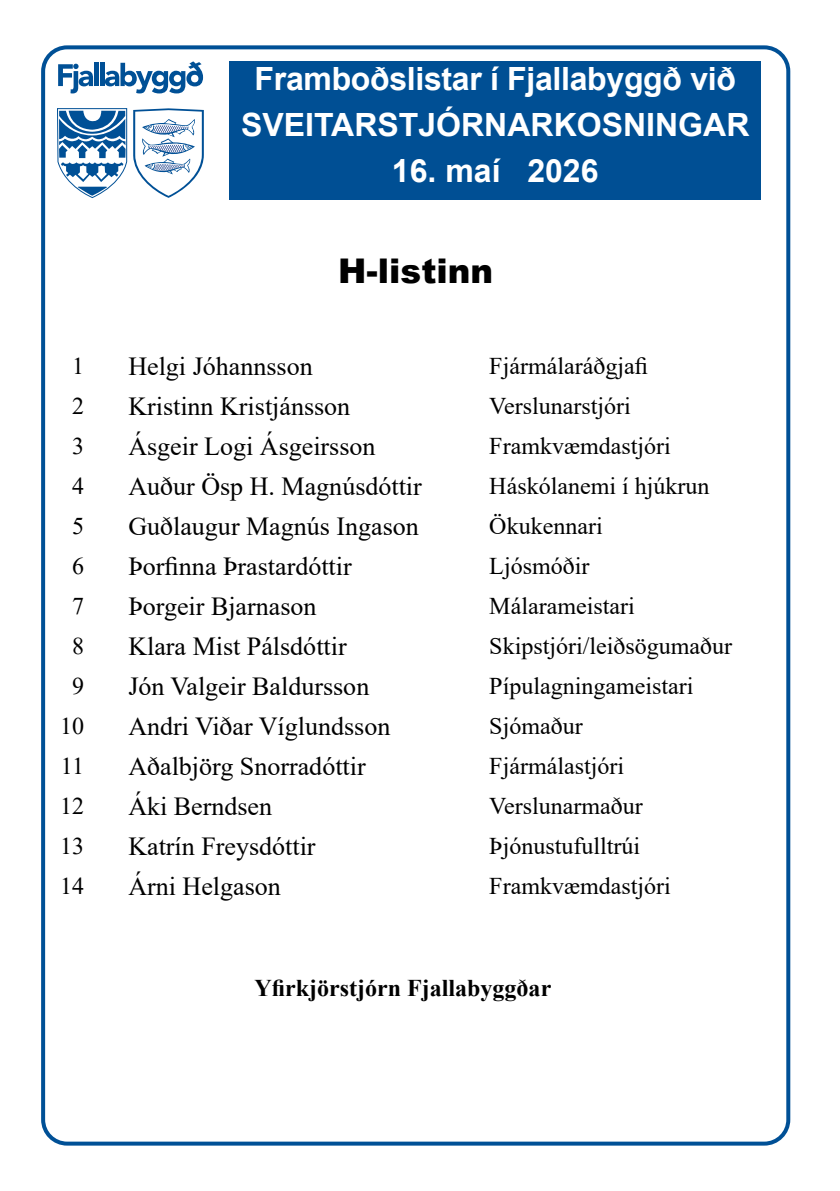
<style>
.page{position:relative;width:840px;height:1191px;background:#fff}
.page>*{position:absolute;margin:0;border:0;box-sizing:border-box;transform-origin:0 0}
.t1{font:900 34px "Arial";color:#000}
.t2{font:700 32px/46px "Arial";color:#fff;text-align:center}
.t3{font:26px/40px "Times New Roman";color:#000}
.t4{font:24px/40px "Times New Roman";color:#000;text-align:center}
.t5{font:700 24px "Times New Roman";color:#000}
</style>
<div class="page">
<div style="left:41px;top:45px;width:748px;height:1100px;border:4px solid #005096;border-radius:24px"></div>
<svg style="left:57px;top:61px;width:147px;height:137px"></svg>
<div style="left:229px;top:61px;width:531px;height:139px;background:#004f94"></div>
<p class="t2" style="left:241px;top:56px;width:509px">Framboðslistar í Fjallabyggð við<br>SVEITARSTJÓRNARKOSNINGAR</p>
<p class="t2" style="left:392px;top:148px;width:208px">16. maí 2026</p>
<h1 class="t1" style="left:338px;top:246px;width:156px">H-listinn</h1>
<p class="t4" style="left:60px;top:345px;width:25px">1<br>2<br>3<br>4<br>5<br>6<br>7<br>8<br>9<br>10<br>11<br>12<br>13<br>14</p>
<p class="t3" style="left:128px;top:346px;width:295px">Helgi Jóhannsson<br>Kristinn Kristjánsson<br>Ásgeir Logi Ásgeirsson<br>Auður Ösp H. Magnúsdóttir<br>Guðlaugur Magnús Ingason<br>Þorfinna Þrastardóttir<br>Þorgeir Bjarnason<br>Klara Mist Pálsdóttir<br>Jón Valgeir Baldursson<br>Andri Viðar Víglundsson<br>Aðalbjörg Snorradóttir<br>Áki Berndsen<br>Katrín Freysdóttir<br>Árni Helgason</p>
<p class="t4" style="left:489px;top:345px;width:244px;text-align:left">Fjármálaráðgjafi<br>Verslunarstjóri<br>Framkvæmdastjóri<br>Háskólanemi í hjúkrun<br>Ökukennari<br>Ljósmóðir<br>Málarameistari<br>Skipstjóri/leiðsögumaður<br>Pípulagningameistari<br>Sjómaður<br>Fjármálastjóri<br>Verslunarmaður<br>Þjónustufulltrúi<br>Framkvæmdastjóri</p>
<p class="t5" style="left:254px;top:971px;width:298px">Yfirkjörstjórn Fjallabyggðar</p>
</div>
